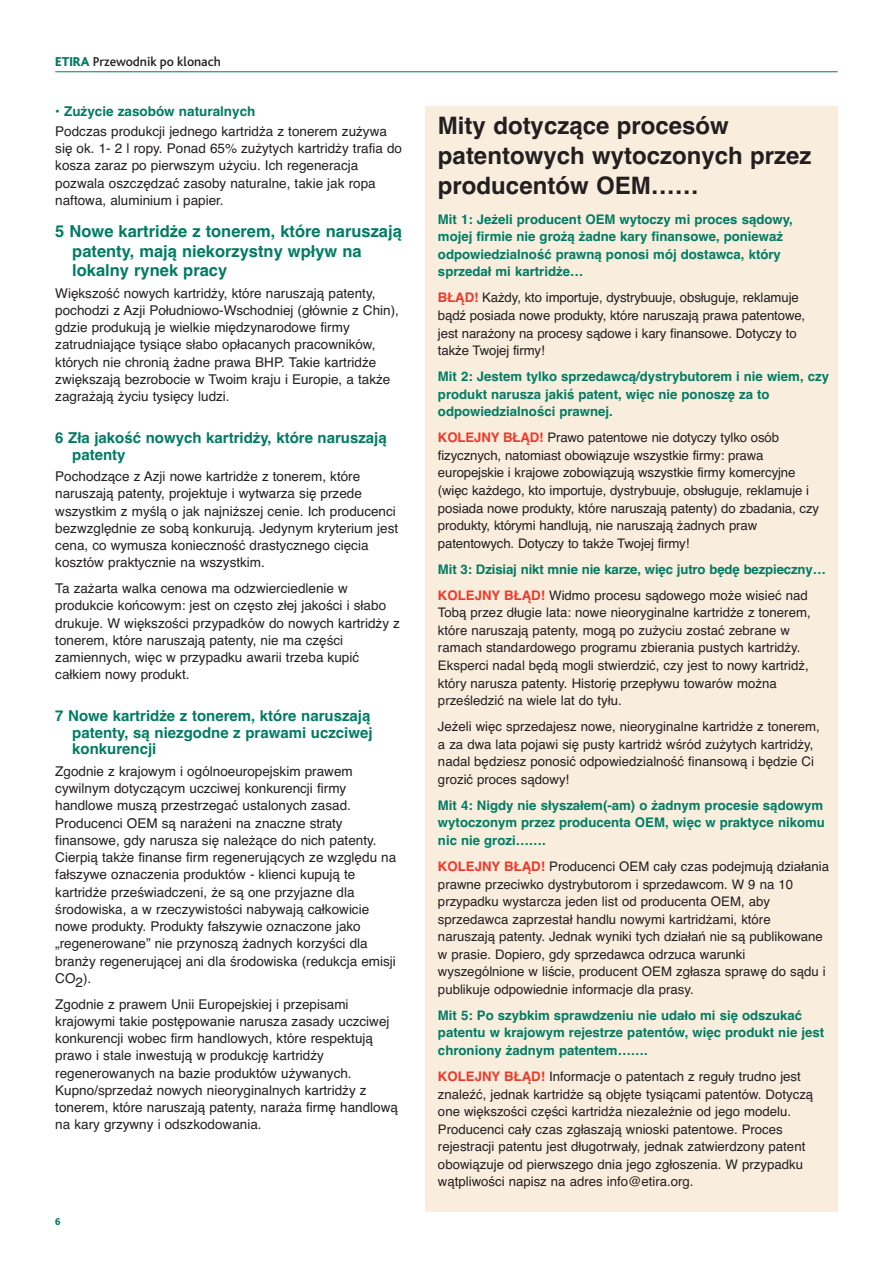
<style>
.page{position:relative;width:893px;height:1263px;background:#fff}
.page>*{position:absolute;margin:0;border:0;box-sizing:border-box;transform-origin:0 0}
.t1{font:700 24px/30px "Helvetica";color:#231f20}
.t2{font:700 16.5px/19.5px "Helvetica";color:#007c63}
.t3{font:700 15px/16.5px "Helvetica";color:#007c63}
.t4{font:13.5px/17.2px "Helvetica";color:#231f20}
.t5{font:700 13.5px "Helvetica";color:#007c63}
.t6{font:500 13.5px "Bliss";color:#231f20}
.t7{font:13.2px/17.5px "Helvetica";color:#231f20}
.t8{font:700 13.2px/17.5px "Helvetica";color:#007c63}
.t9{font:800 10.5px "Bliss";color:#007c63;scale:.9 1}
.s1{font-weight:800;color:#007c63}
.s2{font-weight:700;color:#ef382a}
.s3{color:#ef382a}
.s4{font-weight:400;color:#231f20}
</style>
<div class="page">
<div style="left:425px;top:106px;width:413px;height:1106px;background:#f9eede"></div>
<hr style="left:55px;top:72px;width:783px;height:1px;background:#007c63">
<p class="t6" style="left:55px;top:56px;width:167px"><span class="s1">ETIRA</span> Przewodnik po klonach</p>
<p class="t5" style="left:55px;top:107px;width:202px">• Zużycie zasobów naturalnych</p>
<p class="t4" style="left:55px;top:124px;width:348px">Podczas produkcji jednego kartridża z tonerem zużywa się ok. 1- 2 l ropy. Ponad 65% zużytych kartridży trafia do kosza zaraz po pierwszym użyciu. Ich regeneracja pozwala oszczędzać zasoby naturalne, takie jak ropa naftowa, aluminium i papier.</p>
<p class="t2" style="left:72px;top:223px;width:331px;text-indent:-17px">5 Nowe kartridże z tonerem, które naruszają patenty, mają niekorzystny wpływ na lokalny rynek pracy</p>
<p class="t4" style="left:55px;top:285px;width:345px">Większość nowych kartridży, które naruszają patenty, pochodzi z Azji Południowo-Wschodniej (głównie z Chin), gdzie produkują je wielkie międzynarodowe firmy zatrudniające tysiące słabo opłacanych pracowników, których nie chronią żadne prawa BHP. Takie kartridże zwiększają bezrobocie w Twoim kraju i Europie, a także zagrażają życiu tysięcy ludzi.</p>
<p class="t3" style="left:72px;top:431px;width:316px;text-indent:-17px">6 Zła jakość nowych kartridży, które naruszają patenty</p>
<p class="t4" style="left:55px;top:469px;width:344px">Pochodzące z Azji nowe kartridże z tonerem, które naruszają patenty, projektuje i wytwarza się przede wszystkim z myślą o jak najniższej cenie. Ich producenci bezwzględnie ze sobą konkurują. Jedynym kryterium jest cena, co wymusza konieczność drastycznego cięcia kosztów praktycznie na wszystkim.</p>
<p class="t4" style="left:55px;top:581px;width:346px">Ta zażarta walka cenowa ma odzwierciedlenie w produkcie końcowym: jest on często złej jakości i słabo drukuje. W większości przypadków do nowych kartridży z tonerem, które naruszają patenty, nie ma części zamiennych, więc w przypadku awarii trzeba kupić całkiem nowy produkt.</p>
<p class="t3" style="left:72px;top:709px;width:302px;text-indent:-17px">7 Nowe kartridże z tonerem, które naruszają patenty, są niezgodne z prawami uczciwej konkurencji</p>
<p class="t4" style="left:55px;top:764px;width:343px">Zgodnie z krajowym i ogólnoeuropejskim prawem cywilnym dotyczącym uczciwej konkurencji firmy handlowe muszą przestrzegać ustalonych zasad.<br>Producenci OEM są narażeni na znaczne straty finansowe, gdy narusza się należące do nich patenty.<br>Cierpią także finanse firm regenerujących ze względu na fałszywe oznaczenia produktów - klienci kupują te kartridże przeświadczeni, że są one przyjazne dla środowiska, a w rzeczywistości nabywają całkowicie nowe produkty. Produkty fałszywie oznaczone jako „regenerowane” nie przynoszą żadnych korzyści dla branży regenerującej ani dla środowiska (redukcja emisji CO2).</p>
<p class="t4" style="left:55px;top:997px;width:344px">Zgodnie z prawem Unii Europejskiej i przepisami krajowymi takie postępowanie narusza zasady uczciwej konkurencji wobec firm handlowych, które respektują prawo i stale inwestują w produkcję kartridży regenerowanych na bazie produktów używanych.<br>Kupno/sprzedaż nowych nieoryginalnych kartridży z tonerem, które naruszają patenty, naraża firmę handlową na kary grzywny i odszkodowania.</p>
<p class="t9" style="left:55px;top:1217px;width:7px">6</p>
<h1 class="t1" style="left:438px;top:112px;width:375px">Mity dotyczące procesów patentowych wytoczonych przez producentów OEM……</h1>
<p class="t8" style="left:438px;top:212px;width:356px">Mit 1: Jeżeli producent OEM wytoczy mi proces sądowy, mojej firmie nie grożą żadne kary finansowe, ponieważ odpowiedzialność prawną ponosi mój dostawca, który sprzedał mi kartridże…</p>
<p class="t7" style="left:438px;top:290px;width:369px"><span class="s2">BŁĄD!</span> Każdy, kto importuje, dystrybuuje, obsługuje, reklamuje bądź posiada nowe produkty, które naruszają prawa patentowe, jest narażony na procesy sądowe i kary finansowe. Dotyczy to także Twojej firmy!</p>
<p class="t8" style="left:438px;top:369px;width:393px">Mit 2: Jestem tylko sprzedawcą/dystrybutorem i nie wiem, czy produkt narusza jakiś patent, więc nie ponoszę za to odpowiedzialności prawnej.</p>
<p class="t7" style="left:438px;top:430px;width:383px"><span class="s2">KOLEJNY BŁĄD!</span> Prawo patentowe nie dotyczy tylko osób fizycznych, natomiast obowiązuje wszystkie firmy: prawa europejskie i krajowe zobowiązują wszystkie firmy komercyjne (więc każdego, kto importuje, dystrybuuje, obsługuje, reklamuje i posiada nowe produkty, które naruszają patenty) do zbadania, czy produkty, którymi handlują, nie naruszają żadnych praw patentowych. Dotyczy to także Twojej firmy!</p>
<p class="t8" style="left:438px;top:557px;width:389px;line-height:26.1px">Mit 3: Dzisiaj nikt mnie nie karze, więc jutro będę bezpieczny…<br><span class="s3">KOLEJNY BŁĄD!</span> <span class="s4">Widmo procesu sądowego może wisieć nad</span></p>
<p class="t7" style="left:438px;top:605px;width:374px">Tobą przez długie lata: nowe nieoryginalne kartridże z tonerem, które naruszają patenty, mogą po zużyciu zostać zebrane w ramach standardowego programu zbierania pustych kartridży.<br>Eksperci nadal będą mogli stwierdzić, czy jest to nowy kartridż, który narusza patenty. Historię przepływu towarów można prześledzić na wiele lat do tyłu.</p>
<p class="t7" style="left:438px;top:719px;width:383px">Jeżeli więc sprzedajesz nowe, nieoryginalne kartridże z tonerem, a za dwa lata pojawi się pusty kartridż wśród zużytych kartridży, nadal będziesz ponosić odpowiedzialność finansową i będzie Ci grozić proces sądowy!</p>
<p class="t8" style="left:438px;top:798px;width:388px">Mit 4: Nigdy nie słyszałem(-am) o żadnym procesie sądowym wytoczonym przez producenta OEM, więc w praktyce nikomu nic nie grozi…….</p>
<p class="t7" style="left:438px;top:859px;width:393px"><span class="s2">KOLEJNY BŁĄD!</span> Producenci OEM cały czas podejmują działania prawne przeciwko dystrybutorom i sprzedawcom. W 9 na 10 przypadku wystarcza jeden list od producenta OEM, aby sprzedawca zaprzestał handlu nowymi kartridżami, które naruszają patenty. Jednak wyniki tych działań nie są publikowane w prasie. Dopiero, gdy sprzedawca odrzuca warunki wyszególnione w liście, producent OEM zgłasza sprawę do sądu i publikuje odpowiednie informacje dla prasy.</p>
<p class="t8" style="left:438px;top:1008px;width:388px">Mit 5: Po szybkim sprawdzeniu nie udało mi się odszukać patentu w krajowym rejestrze patentów, więc produkt nie jest chroniony żadnym patentem…….</p>
<p class="t7" style="left:438px;top:1069px;width:377px"><span class="s2">KOLEJNY BŁĄD!</span> Informacje o patentach z reguły trudno jest znaleźć, jednak kartridże są objęte tysiącami patentów. Dotyczą one większości części kartridża niezależnie od jego modelu.<br>Producenci cały czas zgłaszają wnioski patentowe. Proces rejestracji patentu jest długotrwały, jednak zatwierdzony patent obowiązuje od pierwszego dnia jego zgłoszenia. W przypadku wątpliwości napisz na adres info@etira.org.</p>
</div>
